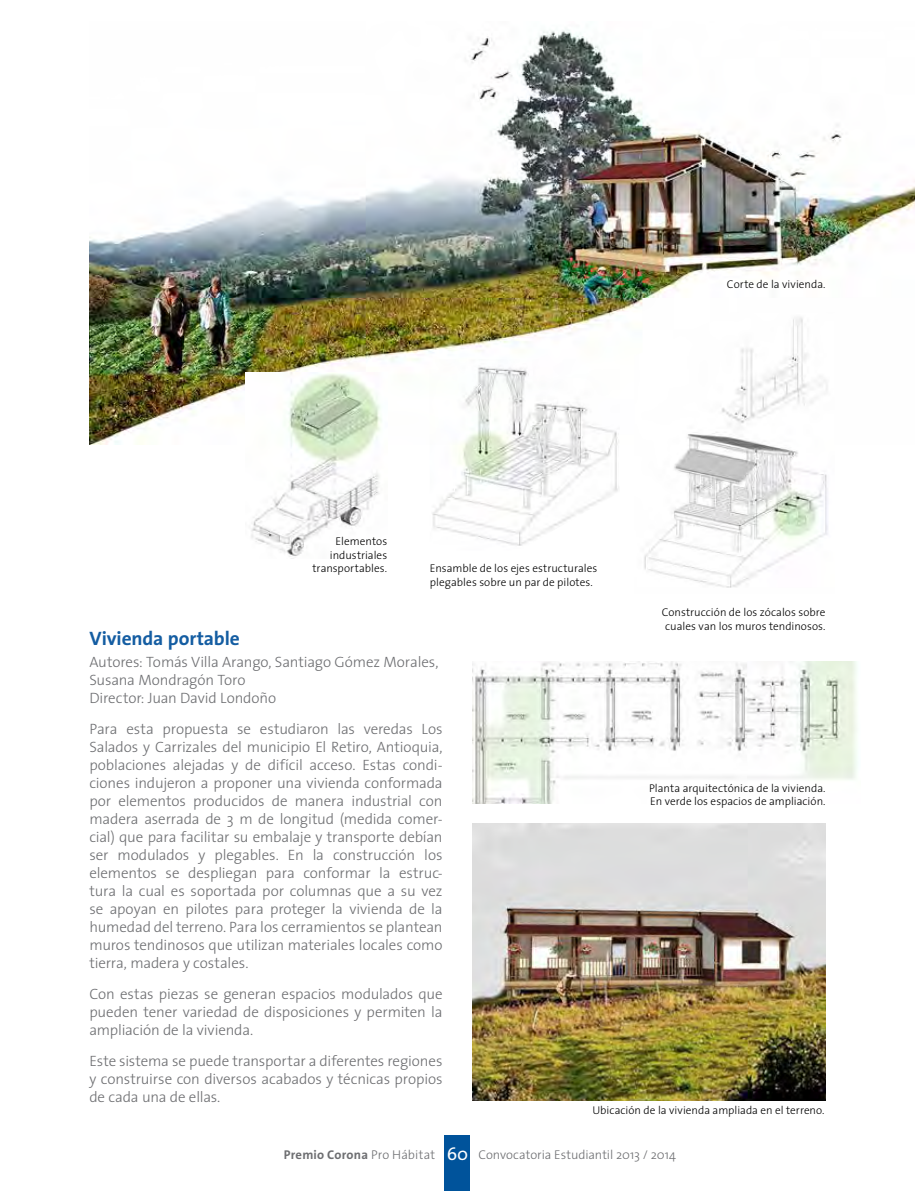
<style>
.page{position:relative;width:915px;height:1191px;background:#fff}
.page>*{position:absolute;margin:0;border:0;box-sizing:border-box;transform-origin:0 0}
.t1{font:700 19.5px "The Sans";letter-spacing:-.005em;color:#145da2}
.t2{font:300 15px/18px "The Sans";letter-spacing:-.01em;color:#6d6e71;text-align:justify}
.t3{font:300 12.75px "The Sans";color:#6d6e71}
.t4{font:300 11.25px/13.5px "The Sans";letter-spacing:.005em;color:#000}
.s1{font-weight:700}
.s2{font-weight:400;font-size:18px;color:#fff}
</style>
<div class="page">
<div style="left:444px;top:1135px;width:26px;height:56px;background:#00539b"></div>
<img style="left:472px;top:662px;width:385px;height:141px">
<img style="left:89px;top:29px;width:825px;height:415px">
<img style="left:246px;top:372px;width:141px;height:187px">
<img style="left:634px;top:312px;width:200px;height:276px">
<img style="left:429px;top:359px;width:190px;height:187px">
<img style="left:472px;top:824px;width:353px;height:276px">
<p class="t4" style="left:726px;top:277px;width:100px">Corte de la vivienda.</p>
<p class="t4" style="left:312px;top:534px;width:76px;text-align:right">Elementos industriales transportables.</p>
<p class="t4" style="left:429px;top:561px;width:169px">Ensamble de los ejes estructurales plegables sobre un par de pilotes.</p>
<h1 class="t1" style="left:89px;top:622px;width:152px">Vivienda portable</h1>
<p class="t2" style="left:89px;top:652px;width:350px;text-align:left">Autores: Tomás Villa Arango, Santiago Gómez Morales,<br>Susana Mondragón Toro<br>Director: Juan David Londoño</p>
<p class="t2" style="left:89px;top:719px;width:354px">Para esta propuesta se estudiaron las veredas Los Salados y Carrizales del municipio El Retiro, Antioquia, poblaciones alejadas y de difícil acceso. Estas condi&shy;ciones indujeron a proponer una vivienda conformada por elementos producidos de manera industrial con madera aserrada de 3 m de longitud (medida comer&shy;cial) que para facilitar su embalaje y transporte debían ser modulados y plegables. En la construcción los elementos se despliegan para conformar la estruc&shy;tura la cual es soportada por columnas que a su vez se apoyan en pilotes para proteger la vivienda de la humedad del terreno. Para los cerramientos se plantean muros tendinosos que utilizan materiales locales como tierra, madera y costales.</p>
<p class="t2" style="left:89px;top:984px;width:354px">Con estas piezas se generan espacios modulados que pueden tener variedad de disposiciones y permiten la ampliación de la vivienda.</p>
<p class="t2" style="left:89px;top:1051px;width:354px">Este sistema se puede transportar a diferentes regiones y construirse con diversos acabados y técnicas propios de cada una de ellas.</p>
<p class="t4" style="left:661px;top:605px;width:165px;text-align:center">Construcción de los zócalos sobre cuales van los muros tendinosos.</p>
<p class="t4" style="left:649px;top:780px;width:178px">Planta arquitectónica de la vivienda.<br>En verde los espacios de ampliación.</p>
<p class="t4" style="left:592px;top:1103px;width:233px">Ubicación de la vivienda ampliada en el terreno.</p>
<p class="t3" style="left:284px;top:1143px;width:393px"><span class="s1">Premio Corona</span> Pro Hábitat <span class="s2">60</span> Convocatoria Estudiantil 2013 / 2014</p>
</div>
